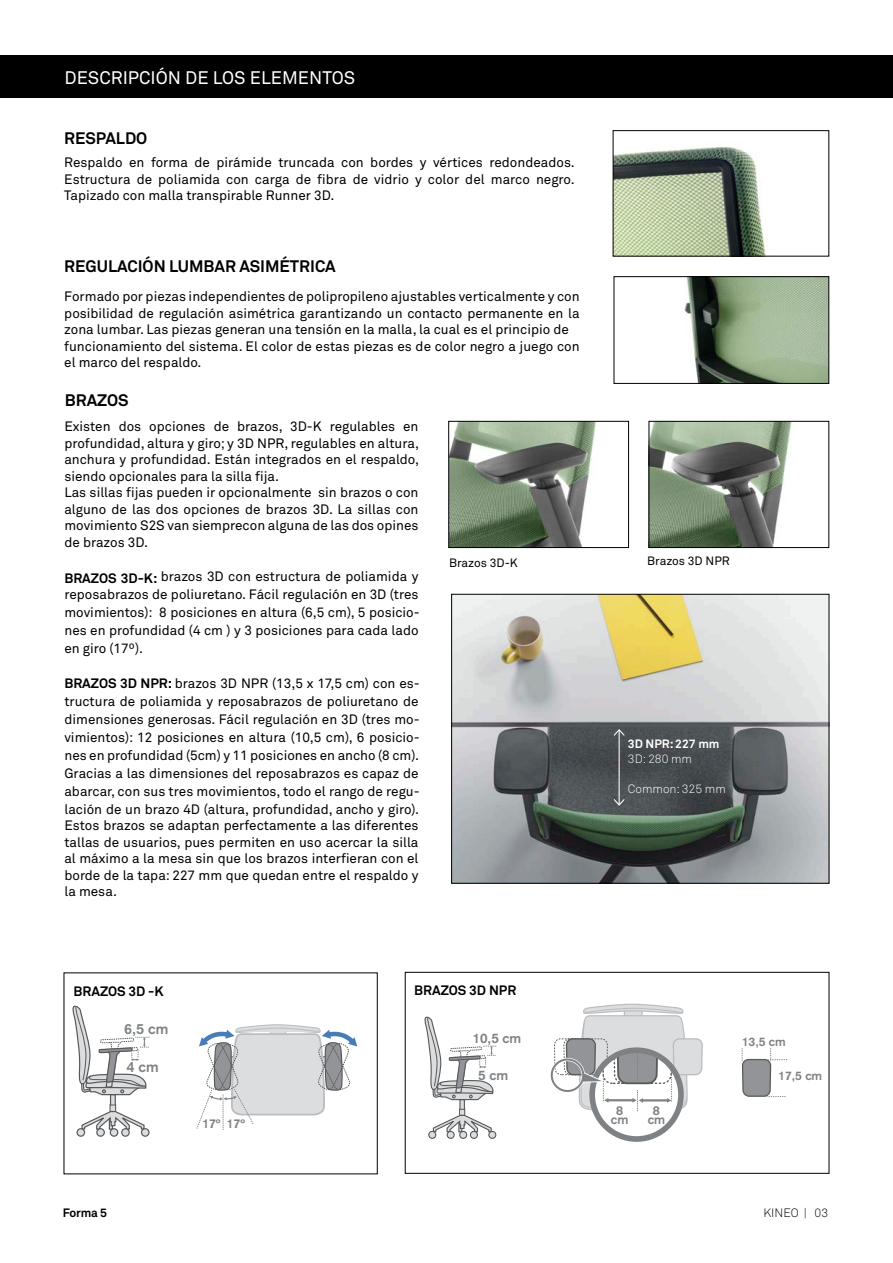
<style>
.page{position:relative;width:893px;height:1263px;background:#fff}
.page>*{position:absolute;margin:0;border:0;box-sizing:border-box;transform-origin:0 0}
.t1{font:18px "Akkurat";color:#fff}
.t2{font:700 16.5px "Akkurat";color:#000}
.t3{font:700 14.55px "Akzidenz Grotesk";color:#7f8284}
.t4{font:13.5px/16.5px "Akkurat";color:#000;text-align:justify}
.t5{font:700 13.5px "Akkurat";color:#000}
.t6{font:700 13.5px "Akzidenz Grotesk";color:#7f8284}
.t7{font:700 12.75px "Akzidenz Grotesk";color:#7f8284}
.t8{font:700 12.6px "Akzidenz Grotesk";color:#7f8284}
.t9{font:700 12.15px "Akzidenz Grotesk";color:#7f8284}
.t10{font:12px "Akkurat";color:#000}
.t11{font:300 12px "Akkurat";color:#fff}
.t12{font:700 12px "Akkurat";color:#fff}
.t13{font:300 12px "Akkurat";color:#000}
.t14{font:700 12px "Akkurat";letter-spacing:-.02em;color:#000}
.s1{font-weight:700}
</style>
<div class="page">
<img style="left:453px;top:596px;width:374px;height:285px">
<div style="left:451px;top:594px;width:378px;height:289px;border:1px solid #000"></div>
<hr style="left:619px;top:730px;width:1px;height:75px;background:#fff">
<svg style="left:612px;top:798px;width:14px;height:8px"></svg>
<svg style="left:612px;top:728px;width:14px;height:9px"></svg>
<svg style="left:424px;top:1016px;width:73px;height:123px"></svg>
<svg style="left:550px;top:1003px;width:153px;height:139px"></svg>
<svg style="left:741px;top:1048px;width:47px;height:50px"></svg>
<div style="left:0;top:55px;width:893px;height:43px;background:#000"></div>
<img style="left:615px;top:146px;width:151px;height:108px">
<div style="left:613px;top:130px;width:216px;height:126px;border:1px solid #000"></div>
<img style="left:684px;top:278px;width:143px;height:104px">
<div style="left:614px;top:276px;width:215px;height:108px;border:1px solid #000"></div>
<img style="left:450px;top:423px;width:146px;height:123px">
<div style="left:448px;top:421px;width:181px;height:127px;border:1px solid #000"></div>
<img style="left:651px;top:423px;width:141px;height:123px">
<div style="left:649px;top:421px;width:180px;height:127px;border:1px solid #000"></div>
<svg style="left:72px;top:1005px;width:78px;height:132px"></svg>
<svg style="left:196px;top:1024px;width:162px;height:106px"></svg>
<div style="left:405px;top:972px;width:424px;height:201px;border:1px solid #000"></div>
<h1 class="t1" style="left:65px;top:66px;width:292px">DESCRIPCIÓN DE LOS ELEMENTOS</h1>
<p class="t2" style="left:64px;top:128px;width:85px">RESPALDO</p>
<p class="t4" style="left:64px;top:154px;width:512px">Respaldo en forma de pirámide truncada con bordes y vértices redondeados.<br>Estructura de poliamida con carga de fibra de vidrio y color del marco negro.<br>Tapizado con malla transpirable Runner 3D.</p>
<p class="t2" style="left:64px;top:256px;width:273px">REGULACIÓN LUMBAR ASIMÉTRICA</p>
<p class="t4" style="left:64px;top:288px;width:517px;text-align:left">Formado por piezas independientes de polipropileno ajustables verticalmente y con posibilidad de regulación asimétrica garantizando un contacto permanente en la zona lumbar. Las piezas generan una tensión en la malla, la cual es el principio de funcionamiento del sistema. El color de estas piezas es de color negro a juego con el marco del respaldo.</p>
<p class="t2" style="left:65px;top:390px;width:65px">BRAZOS</p>
<p class="t4" style="left:64px;top:418px;width:356px;text-align:left">Existen dos opciones de brazos, 3D-K regulables en profundidad, altura y giro; y 3D NPR, regulables en altura, anchura y profundidad. Están integrados en el respaldo, siendo opcionales para la silla fija.<br>Las sillas fijas pueden ir opcionalmente sin brazos o con alguno de las dos opciones de brazos 3D. La sillas con movimiento S2S van siemprecon alguna de las dos opines de brazos 3D.</p>
<p class="t4" style="left:64px;top:567px;width:357px;line-height:18px"><span class="s1">BRAZOS 3D-K:</span> brazos 3D con estructura de poliamida y reposabrazos de poliuretano. Fácil regulación en 3D (tres movimientos): 8 posiciones en altura (6,5 cm), 5 posicio&shy;nes en profundidad (4 cm ) y 3 posiciones para cada lado en giro (17º).</p>
<p class="t4" style="left:64px;top:674px;width:357px;line-height:18px"><span class="s1">BRAZOS 3D NPR:</span> brazos 3D NPR (13,5 x 17,5 cm) con es&shy;tructura de poliamida y reposabrazos de poliuretano de dimensiones generosas. Fácil regulación en 3D (tres mo&shy;vimientos): 12 posiciones en altura (10,5 cm), 6 posicio&shy;nes en profundidad (5cm) y 11 posiciones en ancho (8 cm).<br>Gracias a las dimensiones del reposabrazos es capaz de abarcar, con sus tres movimientos, todo el rango de regu&shy;lación de un brazo 4D (altura, profundidad, ancho y giro).</p>
<p class="t4" style="left:64px;top:817px;width:356px">Estos brazos se adaptan perfectamente a las diferentes tallas de usuarios, pues permiten en uso acercar la silla al máximo a la mesa sin que los brazos interfieran con el borde de la tapa: 227 mm que quedan entre el respaldo y la mesa.</p>
<p class="t10" style="left:449px;top:555px;width:70px">Brazos 3D-K</p>
<p class="t10" style="left:647px;top:553px;width:84px">Brazos 3D NPR</p>
<p class="t12" style="left:628px;top:736px;width:93px">3D NPR: 227 mm</p>
<p class="t11" style="left:628px;top:751px;width:66px">3D: 280 mm</p>
<p class="t11" style="left:628px;top:781px;width:99px">Common: 325 mm</p>
<p class="t5" style="left:74px;top:983px;width:92px">BRAZOS 3D -K</p>
<p class="t5" style="left:414px;top:982px;width:103px">BRAZOS 3D NPR</p>
<p class="t3" style="left:124px;top:1020px;width:46px">6,5 cm</p>
<p class="t3" style="left:126px;top:1058px;width:34px">4 cm</p>
<p class="t8" style="left:202px;top:1116px;width:45px">17º 17º</p>
<p class="t6" style="left:473px;top:1030px;width:50px">10,5 cm</p>
<p class="t6" style="left:478px;top:1067px;width:32px">5 cm</p>
<p class="t7" style="left:616px;top:1103px;width:9px">8</p>
<p class="t7" style="left:611px;top:1112px;width:19px">cm</p>
<p class="t7" style="left:653px;top:1103px;width:9px">8</p>
<p class="t7" style="left:648px;top:1112px;width:19px">cm</p>
<p class="t9" style="left:742px;top:1035px;width:46px">13,5 cm</p>
<p class="t9" style="left:778px;top:1069px;width:46px">17,5 cm</p>
<p class="t14" style="left:63px;top:1205px;width:46px">Forma 5</p>
<p class="t13" style="left:763px;top:1205px;width:66px">KINEO | 03</p>
</div>
